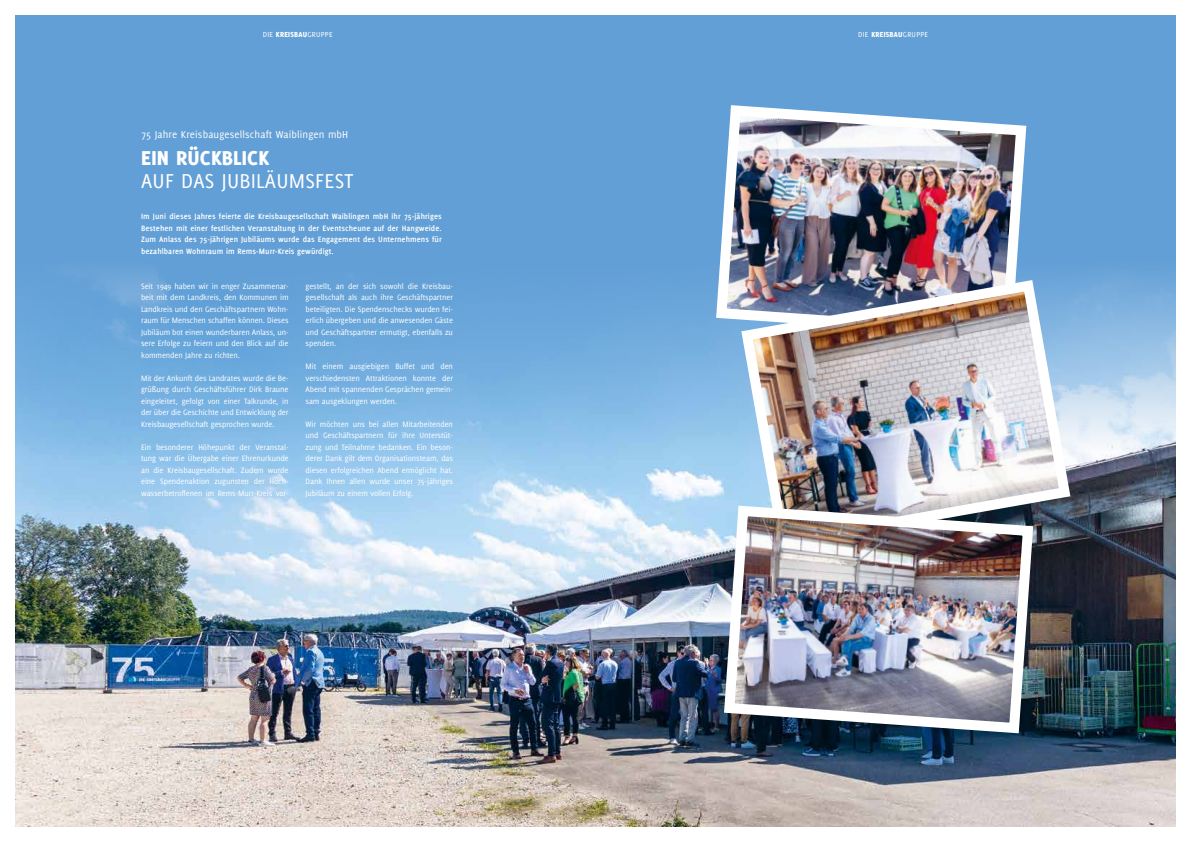
<style>
.page{position:relative;width:1191px;height:842px;background:#fff}
.page>*{position:absolute;margin:0;border:0;box-sizing:border-box;transform-origin:0 0}
.t1{font:22px "Delicious";letter-spacing:.01em;color:#fff}
.t2{font:800 22px "Delicious";letter-spacing:.01em;color:#fff}
.t3{font:11px "Delicious";letter-spacing:.01em;color:#fff}
.t4{font:8.5px/11.5px "Delicious";letter-spacing:-.01em;color:#fff;text-align:justify}
.t5{font:700 8.5px/11.5px "Delicious";letter-spacing:.01em;color:#fff;text-align:justify}
.t6{font:8px "Delicious";letter-spacing:.03em;color:#fff}
.s1{font-weight:800}
</style>
<div class="page">
<div style="left:8px;top:8px;width:1175px;height:826px;background:#629fd6"></div>
<img style="left:16px;top:274px;width:1159px;height:552px">
<div style="left:0;top:0;width:1191px;height:842px;border:15px solid #fff"></div>
<img style="left:711px;top:105px;width:316px;height:239px">
<img style="left:735px;top:274px;width:341px;height:279px">
<img style="left:718px;top:500px;width:320px;height:239px">
<p class="t6" style="left:263px;top:30px;width:72px">DIE <span class="s1">KREISBAU</span>GRUPPE</p>
<p class="t6" style="left:858px;top:30px;width:72px">DIE <span class="s1">KREISBAU</span>GRUPPE</p>
<p class="t3" style="left:141px;top:128px;width:208px">75 Jahre Kreisbaugesellschaft Waiblingen mbH</p>
<h1 class="t2" style="left:141px;top:145px;width:129px">EIN RÜCKBLICK</h1>
<h1 class="t1" style="left:141px;top:168px;width:214px">AUF DAS JUBILÄUMSFEST</h1>
<p class="t5" style="left:141px;top:210px;width:302px">Im Juni dieses Jahres feierte die Kreisbaugesellschaft Waiblingen mbH ihr 75-jähriges Bestehen mit einer festlichen Veranstaltung in der Eventscheune auf der Hangweide.<br>Zum Anlass des 75-jährigen Jubiläums wurde das Engagement des Unternehmens für bezahlbaren Wohnraum im Rems-Murr-Kreis gewürdigt.</p>
<p class="t4" style="left:141px;top:280px;width:149px">Seit 1949 haben wir in enger Zusammenar&shy;beit mit dem Landkreis, den Kommunen im Landkreis und den Geschäftspartnern Wohn&shy;raum für Menschen schaffen können. Dieses Jubiläum bot einen wunderbaren Anlass, un&shy;sere Erfolge zu feiern und den Blick auf die kommenden Jahre zu richten.</p>
<p class="t4" style="left:141px;top:372px;width:149px">Mit der Ankunft des Landrates wurde die Be&shy;grüßung durch Geschäftsführer Dirk Braune eingeleitet, gefolgt von einer Talkrunde, in der über die Geschichte und Entwicklung der Kreisbaugesellschaft gesprochen wurde.</p>
<p class="t4" style="left:141px;top:441px;width:149px">Ein besonderer Höhepunkt der Veranstal&shy;tung war die Übergabe einer Ehrenurkunde an die Kreisbaugesellschaft. Zudem wurde eine Spendenaktion zugunsten der Hoch&shy;wasserbetroffenen im Rems-Murr-Kreis vor-</p>
<p class="t4" style="left:305px;top:280px;width:149px">gestellt, an der sich sowohl die Kreisbau&shy;gesellschaft als auch ihre Geschäftspartner beteiligten. Die Spendenschecks wurden fei&shy;erlich übergeben und die anwesenden Gäste und Geschäftspartner ermutigt, ebenfalls zu spenden.</p>
<p class="t4" style="left:305px;top:360px;width:149px">Mit einem ausgiebigen Buffet und den verschiedensten Attraktionen konnte der Abend mit spannenden Gesprächen gemein&shy;sam ausgeklungen werden.</p>
<p class="t4" style="left:305px;top:418px;width:149px">Wir möchten uns bei allen Mitarbeitenden und Geschäftspartnern für ihre Unterstüt&shy;zung und Teilnahme bedanken. Ein beson&shy;derer Dank gilt dem Organisationsteam, das diesen erfolgreichen Abend ermöglicht hat.<br>Dank Ihnen allen wurde unser 75-jähriges Jubiläum zu einem vollen Erfolg.</p>
</div>
